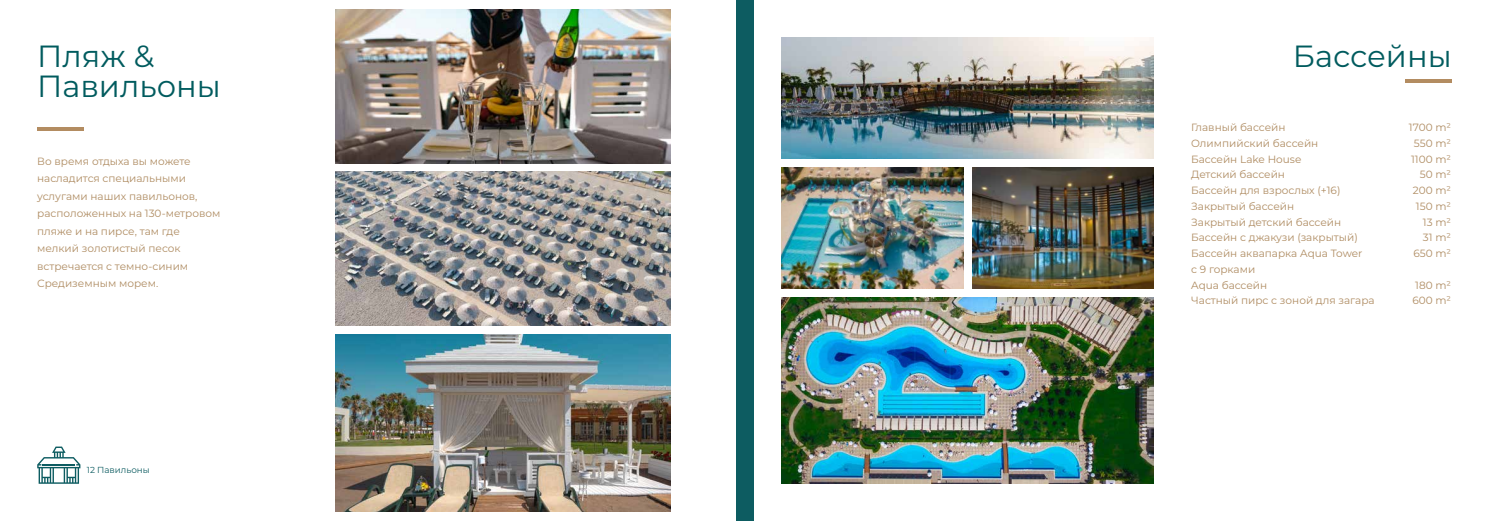
<style>
.page{position:relative;width:1489px;height:521px;background:#fff}
.page>*{position:absolute;margin:0;border:0;box-sizing:border-box;transform-origin:0 0}
.t1{font:30.62px/29.8px "Montserrat";color:#005b5e}
.t2{font:10.5px/15.8px "Montserrat";color:#af8c62}
.t3{font:8.75px "Montserrat";color:#0d5c61}
</style>
<div class="page">
<svg style="left:37px;top:127px;width:47px;height:3px"></svg>
<div style="left:735px;top:0;width:9px;height:521px;background:#0d5c61"></div>
<img style="left:335px;top:172px;width:335px;height:154px">
<img style="left:335px;top:9px;width:335px;height:154px">
<img style="left:335px;top:335px;width:335px;height:177px">
<svg style="left:37px;top:446px;width:43px;height:38px"></svg>
<hr style="left:43px;top:464px;width:32px;height:1px;background:#0d5c61">
<img style="left:781px;top:37px;width:372px;height:121px">
<img style="left:972px;top:167px;width:181px;height:121px">
<hr style="left:1404px;top:79px;width:47px;height:4px;background:#b38c61">
<div style="left:744px;top:0;width:9px;height:521px;background:#0d5c61"></div>
<img style="left:781px;top:298px;width:372px;height:186px">
<img style="left:781px;top:167px;width:182px;height:121px">
<h1 class="t1" style="left:37px;top:40px;width:185px">Пляж &amp;<br>Павильоны</h1>
<p class="t2" style="left:37px;top:152px;width:185px;line-height:17.5px">Во время отдыха вы можете насладится специальными услугами наших павильонов, расположенных на 130-метровом пляже и на пирсе, там где мелкий золотистый песок встречается с темно-синим<br>Средиземным морем.</p>
<p class="t3" style="left:87px;top:464px;width:64px">12 Павильоны</p>
<h1 class="t1" style="left:1292px;top:40px;width:160px">Бассейны</h1>
<p class="t2" style="left:1191px;top:119px;width:185px">Главный бассейн<br>Олимпийский бассейн<br>Бассейн Lake House<br>Детский бассейн<br>Бассейн для взрослых (+16)<br>Закрытый бассейн<br>Закрытый детский бассейн<br>Бассейн с джакузи (закрытый)<br>Бассейн аквапарка Aqua Tower<br>с 9 горками<br>Aqua бассейн<br>Частный пирс с зоной для загара</p>
<p class="t2" style="left:1408px;top:119px;width:44px;text-align:right">1700 m²<br>550 m²<br>1100 m²<br>50 m²<br>200 m²<br>150 m²<br>13 m²<br>31 m²<br>650 m²</p>
<p class="t2" style="left:1412px;top:277px;width:40px">180 m²<br>600 m²</p>
</div>
